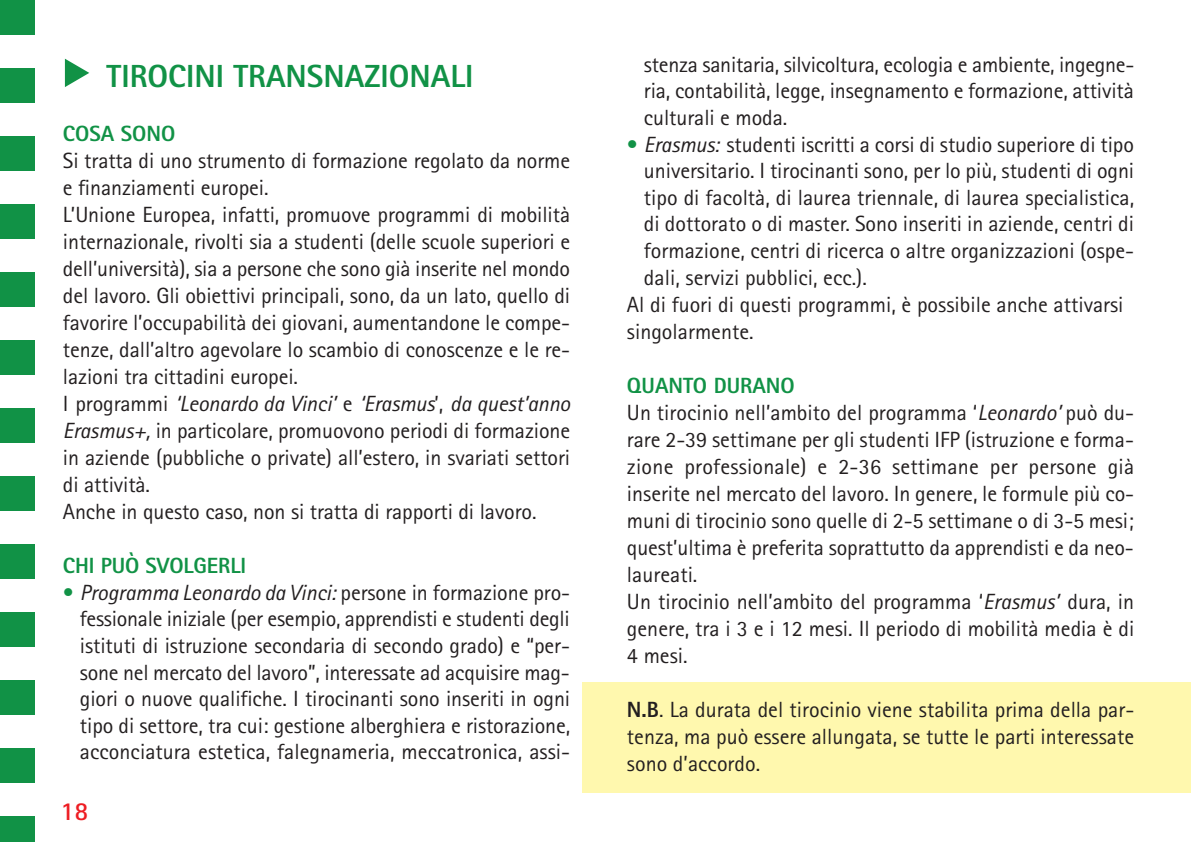
<style>
.page{position:relative;width:1191px;height:842px;background:#fff}
.page>*{position:absolute;margin:0;border:0;box-sizing:border-box;transform-origin:0 0}
.t1{font:800 32px "Rotis Sans Serif Std";color:#119246}
.t2{font:700 26px "Rotis Sans Serif Std";color:#ee1d23}
.t3{font:22px/27px "Rotis Sans Serif Std";letter-spacing:-.005em;color:#231f20;text-align:justify}
.t4{font:800 22px "Rotis Sans Serif Std";letter-spacing:-.005em;color:#119246}
.s1{font-style:italic}
.s2{color:#119246}
.s3{font-weight:800;color:#119246}
.s4{font-weight:800}
</style>
<div class="page">
<div style="left:582px;top:682px;width:609px;height:111px;background:#fff8ae"></div>
<svg style="left:65px;top:59px;width:24px;height:28px"></svg>
<div style="left:0;top:0;width:34px;height:34px;background:#119246"></div>
<div style="left:0;top:68px;width:34px;height:34px;background:#119246"></div>
<div style="left:0;top:136px;width:34px;height:34px;background:#119246"></div>
<div style="left:0;top:204px;width:34px;height:34px;background:#119246"></div>
<div style="left:0;top:272px;width:34px;height:34px;background:#119246"></div>
<div style="left:0;top:340px;width:34px;height:34px;background:#119246"></div>
<div style="left:0;top:408px;width:34px;height:34px;background:#119246"></div>
<div style="left:0;top:476px;width:34px;height:34px;background:#119246"></div>
<div style="left:0;top:544px;width:34px;height:34px;background:#119246"></div>
<div style="left:0;top:612px;width:34px;height:34px;background:#119246"></div>
<div style="left:0;top:680px;width:34px;height:34px;background:#119246"></div>
<div style="left:0;top:748px;width:34px;height:34px;background:#119246"></div>
<div style="left:0;top:816px;width:34px;height:26px;background:#119246"></div>
<h1 class="t1" style="left:107px;top:56px;width:368px">TIROCINI TRANSNAZIONALI</h1>
<p class="t4" style="left:63px;top:120px;width:114px">COSA SONO</p>
<p class="t3" style="left:63px;top:147px;width:509px;text-align:left">Si tratta di uno strumento di formazione regolato da norme e finanziamenti europei.<br>L’Unione Europea, infatti, promuove programmi di mobilità internazionale, rivolti sia a studenti (delle scuole superiori e dell’università), sia a persone che sono già inserite nel mondo del lavoro. Gli obiettivi principali, sono, da un lato, quello di favorire l’occupabilità dei giovani, aumentandone le compe&shy;tenze, dall’altro agevolare lo scambio di conoscenze e le re&shy;lazioni tra cittadini europei.<br>I programmi <span class="s1">‘Leonardo da Vinci’</span> e <span class="s1">‘Erasmus</span>’, <span class="s1">da quest’anno Erasmus+,</span> in particolare, promuovono periodi di formazione in aziende (pubbliche o private) all’estero, in svariati settori di attività.<br>Anche in questo caso, non si tratta di rapporti di lavoro.</p>
<p class="t4" style="left:63px;top:552px;width:185px">CHI PUÒ SVOLGERLI</p>
<p class="t3" style="left:80px;top:579px;width:492px;text-indent:-17px"><span class="s2">•</span> <span class="s1">Programma Leonardo da Vinci:</span> persone in formazione pro&shy;fessionale iniziale (per esempio, apprendisti e studenti degli istituti di istruzione secondaria di secondo grado) e “per&shy;sone nel mercato del lavoro”, interessate ad acquisire mag&shy;giori o nuove qualifiche. I tirocinanti sono inseriti in ogni tipo di settore, tra cui: gestione alberghiera e ristorazione, acconciatura estetica, falegnameria, meccatronica, assi-</p>
<p class="t2" style="left:60px;top:794px;width:29px">18</p>
<p class="t3" style="left:644px;top:51px;width:492px">stenza sanitaria, silvicoltura, ecologia e ambiente, ingegne&shy;ria, contabilità, legge, insegnamento e formazione, attività culturali e moda.</p>
<p class="t3" style="left:627px;top:130px;width:508px"><span class="s2">•</span> <span class="s1">Erasmus:</span> studenti iscritti a corsi di studio superiore di tipo</p>
<p class="t3" style="left:644px;top:157px;width:492px">universitario. I tirocinanti sono, per lo più, studenti di ogni</p>
<p class="t3" style="left:644px;top:184px;width:492px">tipo di facoltà, di laurea triennale, di laurea specialistica,</p>
<p class="t3" style="left:644px;top:210px;width:492px">di dottorato o di master. Sono inseriti in aziende, centri di</p>
<p class="t3" style="left:644px;top:237px;width:492px">formazione, centri di ricerca o altre organizzazioni (ospe-</p>
<p class="t3" style="left:644px;top:264px;width:224px">dali, servizi pubblici, ecc.).</p>
<p class="t3" style="left:627px;top:291px;width:498px">Al di fuori di questi programmi, è possibile anche attivarsi</p>
<p class="t3" style="left:627px;top:318px;width:128px">singolarmente.</p>
<p class="t3" style="left:627px;top:372px;width:509px;text-align:left"><span class="s3">QUANTO DURANO<br></span>Un tirocinio nell’ambito del programma ‘<span class="s1">Leonardo’</span> può du&shy;rare 2-39 settimane per gli studenti IFP (istruzione e forma&shy;zione professionale) e 2-36 settimane per persone già inserite nel mercato del lavoro. In genere, le formule più co&shy;muni di tirocinio sono quelle di 2-5 settimane o di 3-5 mesi; quest’ultima è preferita soprattutto da apprendisti e da neo&shy;laureati.<br>Un tirocinio nell’ambito del programma ‘<span class="s1">Erasmus’</span> dura, in genere, tra i 3 e i 12 mesi. Il periodo di mobilità media è di 4 mesi.</p>
<p class="t3" style="left:627px;top:695px;width:509px"><span class="s4">N.B</span>. La durata del tirocinio viene stabilita prima della par&shy;tenza, ma può essere allungata, se tutte le parti interessate sono d’accordo.</p>
</div>
